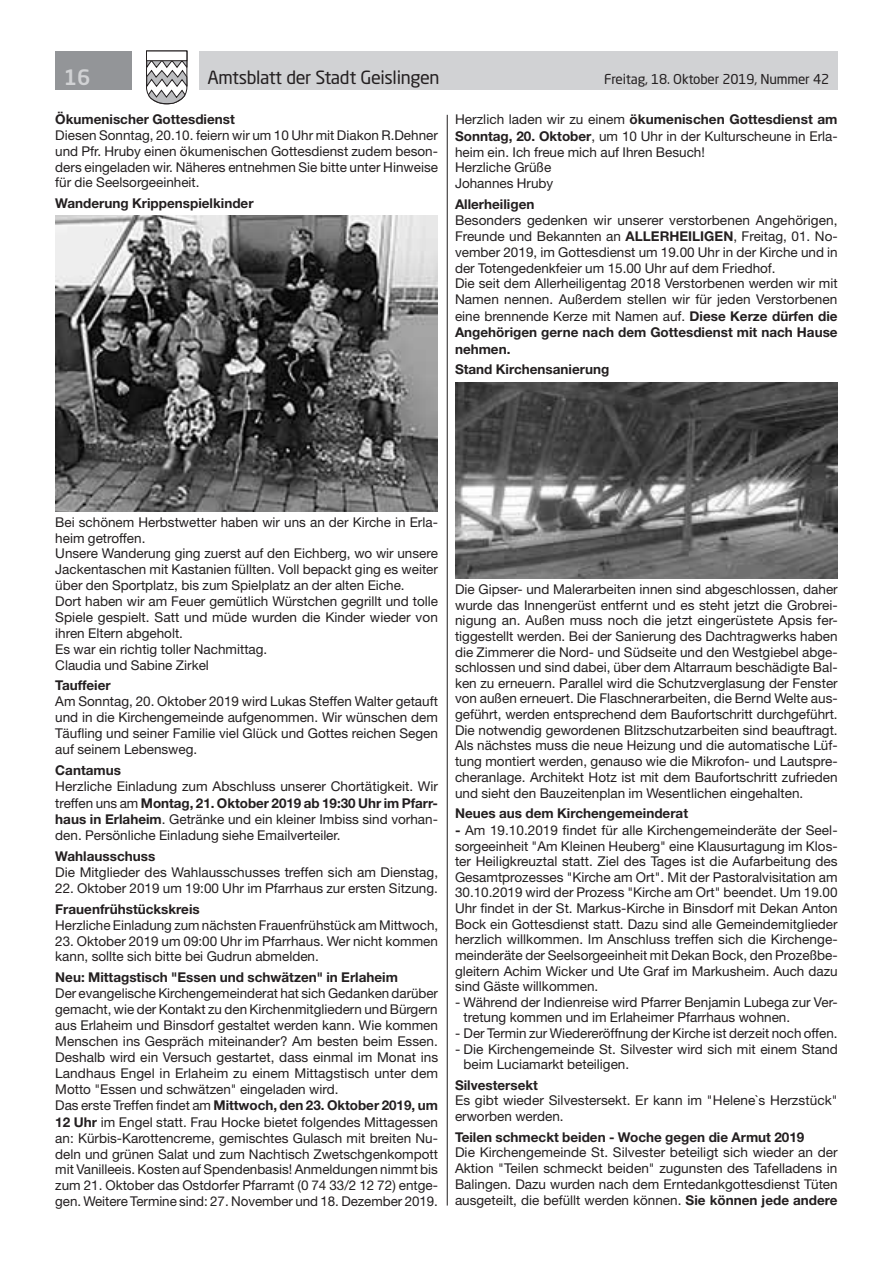
<style>
.page{position:relative;width:893px;height:1263px;background:#fff}
.page>*{position:absolute;margin:0;border:0;box-sizing:border-box;transform-origin:0 0}
.t1{font:500 21px "Neo Sans Std";color:#d1d2d4}
.t2{font:18px "Neo Sans Std";letter-spacing:-.02em;color:#231f20}
.t3{font:13.5px/15.9px "Helvetica Neue LT Std";color:#231f20}
.t4{font:700 13.5px "Helvetica Neue LT Std";color:#231f20}
.t5{font:13.5px "Neo Sans Std";letter-spacing:-.015em;color:#231f20}
.s1{font-weight:700}
</style>
<div class="page">
<div style="left:199px;top:51px;width:639px;height:38px;background:#d1d2d4"></div>
<div style="left:55px;top:51px;width:77px;height:38px;background:#939598"></div>
<svg style="left:146px;top:50px;width:42px;height:55px"></svg>
<div style="left:146px;top:51px;width:41px;height:10px;background:#fff;border:1px solid #231f20"></div>
<hr style="left:447px;top:115px;width:1px;height:1090px;background:#231f20">
<img style="left:55px;top:216px;width:383px;height:295px">
<img style="left:455px;top:382px;width:383px;height:196px">
<h1 class="t1" style="left:64px;top:64px;width:28px">16</h1>
<h2 class="t2" style="left:207px;top:66px;width:234px">Amtsblatt der Stadt Geislingen</h2>
<p class="t5" style="left:604px;top:71px;width:226px">Freitag, 18. Oktober 2019, Nummer 42</p>
<p class="t4" style="left:55px;top:111px;width:181px">Ökumenischer Gottesdienst</p>
<p class="t3" style="left:55px;top:127px;width:384px;text-align:justify">Diesen Sonntag, 20.10. feiern wir um 10 Uhr mit Diakon R.Dehner und Pfr. Hruby einen ökumenischen Gottesdienst zudem beson&shy;ders eingeladen wir. Näheres entnehmen Sie bitte unter Hinweise für die Seelsorgeeinheit.</p>
<p class="t4" style="left:55px;top:195px;width:200px">Wanderung Krippenspielkinder</p>
<p class="t3" style="left:455px;top:112px;width:384px">Herzlich laden wir zu einem <span class="s1">ökumenischen Gottesdienst am Sonntag, 20. Oktober</span>, um 10 Uhr in der Kulturscheune in Erla&shy;heim ein. Ich freue mich auf Ihren Besuch!<br>Herzliche Grüße<br>Johannes Hruby</p>
<p class="t4" style="left:455px;top:196px;width:81px">Allerheiligen</p>
<p class="t3" style="left:455px;top:212px;width:384px">Besonders gedenken wir unserer verstorbenen Angehörigen, Freunde und Bekannten an <span class="s1">ALLERHEILIGEN</span>, Freitag, 01. No&shy;vember 2019, im Gottesdienst um 19.00 Uhr in der Kirche und in der Totengedenkfeier um 15.00 Uhr auf dem Friedhof.<br>Die seit dem Allerheiligentag 2018 Verstorbenen werden wir mit Namen nennen. Außerdem stellen wir für jeden Verstorbenen eine brennende Kerze mit Namen auf. <span class="s1">Diese Kerze dürfen die Angehörigen gerne nach dem Gottesdienst mit nach Hause nehmen.</span></p>
<p class="t4" style="left:455px;top:361px;width:156px">Stand Kirchensanierung</p>
<p class="t3" style="left:55px;top:514px;width:384px">Bei schönem Herbstwetter haben wir uns an der Kirche in Erla&shy;heim getroffen.<br>Unsere Wanderung ging zuerst auf den Eichberg, wo wir unsere Jackentaschen mit Kastanien füllten. Voll bepackt ging es weiter über den Sportplatz, bis zum Spielplatz an der alten Eiche.<br>Dort haben wir am Feuer gemütlich Würstchen gegrillt und tolle Spiele gespielt. Satt und müde wurden die Kinder wieder von ihren Eltern abgeholt.<br>Es war ein richtig toller Nachmittag.<br>Claudia und Sabine Zirkel</p>
<p class="t4" style="left:55px;top:677px;width:57px">Tauffeier</p>
<p class="t3" style="left:55px;top:693px;width:384px;text-align:justify">Am Sonntag, 20. Oktober 2019 wird Lukas Steffen Walter getauft und in die Kirchengemeinde aufgenommen. Wir wünschen dem Täufling und seiner Familie viel Glück und Gottes reichen Segen auf seinem Lebensweg.</p>
<p class="t4" style="left:55px;top:762px;width:67px">Cantamus</p>
<p class="t3" style="left:55px;top:778px;width:384px;line-height:16.4px;text-align:justify">Herzliche Einladung zum Abschluss unserer Chortätigkeit. Wir treffen uns am <span class="s1">Montag, 21. Oktober 2019 ab 19:30 Uhr im Pfarr&shy;haus in Erlaheim</span>. Getränke und ein kleiner Imbiss sind vorhan&shy;den. Persönliche Einladung siehe Emailverteiler.</p>
<p class="t4" style="left:55px;top:848px;width:101px">Wahlausschuss</p>
<p class="t3" style="left:55px;top:864px;width:384px">Die Mitglieder des Wahlausschusses treffen sich am Dienstag,</p>
<p class="t3" style="left:55px;top:880px;width:384px">22. Oktober 2019 um 19:00 Uhr im Pfarrhaus zur ersten Sitzung.</p>
<p class="t4" style="left:55px;top:900px;width:146px">Frauenfrühstückskreis</p>
<p class="t3" style="left:55px;top:917px;width:384px">Herzliche Einladung zum nächsten Frauenfrühstück am Mittwoch,</p>
<p class="t3" style="left:55px;top:932px;width:384px">23. Oktober 2019 um 09:00 Uhr im Pfarrhaus. Wer nicht kommen kann, sollte sich bitte bei Gudrun abmelden.</p>
<p class="t4" style="left:55px;top:969px;width:344px">Neu: Mittagstisch "Essen und schwätzen" in Erlaheim</p>
<p class="t3" style="left:55px;top:985px;width:384px">Der evangelische Kirchengemeinderat hat sich Gedanken darüber gemacht, wie der Kontakt zu den Kirchenmitgliedern und Bürgern aus Erlaheim und Binsdorf gestaltet werden kann. Wie kommen Menschen ins Gespräch miteinander? Am besten beim Essen.<br>Deshalb wird ein Versuch gestartet, dass einmal im Monat ins Landhaus Engel in Erlaheim zu einem Mittagstisch unter dem Motto "Essen und schwätzen" eingeladen wird.<br>Das erste Treffen findet am <span class="s1">Mittwoch, den 23. Oktober 2019, um 12 Uhr</span> im Engel statt. Frau Hocke bietet folgendes Mittagessen an: Kürbis-Karottencreme, gemischtes Gulasch mit breiten Nu&shy;deln und grünen Salat und zum Nachtisch Zwetschgenkompott mit Vanilleeis. Kosten auf Spendenbasis! Anmeldungen nimmt bis zum 21. Oktober das Ostdorfer Pfarramt (0 74 33/2 12 72) entge&shy;gen. Weitere Termine sind: 27. November und 18. Dezember 2019.</p>
<p class="t3" style="left:455px;top:581px;width:384px;text-align:justify">Die Gipser- und Malerarbeiten innen sind abgeschlossen, daher wurde das Innengerüst entfernt und es steht jetzt die Grobrei&shy;nigung an. Außen muss noch die jetzt eingerüstete Apsis fer&shy;tiggestellt werden. Bei der Sanierung des Dachtragwerks haben die Zimmerer die Nord- und Südseite und den Westgiebel abge&shy;schlossen und sind dabei, über dem Altarraum beschädigte Bal&shy;ken zu erneuern. Parallel wird die Schutzverglasung der Fenster von außen erneuert. Die Flaschnerarbeiten, die Bernd Welte aus&shy;geführt, werden entsprechend dem Baufortschritt durchgeführt.<br>Die notwendig gewordenen Blitzschutzarbeiten sind beauftragt.<br>Als nächstes muss die neue Heizung und die automatische Lüf&shy;tung montiert werden, genauso wie die Mikrofon- und Lautspre&shy;cheranlage. Architekt Hotz ist mit dem Baufortschritt zufrieden und sieht den Bauzeitenplan im Wesentlichen eingehalten.</p>
<p class="t4" style="left:455px;top:805px;width:235px">Neues aus dem Kirchengemeinderat</p>
<p class="t3" style="left:455px;top:822px;width:384px;text-align:justify"><span class="s1">-</span> Am 19.10.2019 findet für alle Kirchengemeinderäte der Seel&shy;sorgeeinheit "Am Kleinen Heuberg" eine Klausurtagung im Klos&shy;ter Heiligkreuztal statt. Ziel des Tages ist die Aufarbeitung des Gesamtprozesses "Kirche am Ort". Mit der Pastoralvisitation am 30.10.2019 wird der Prozess "Kirche am Ort" beendet. Um 19.00<br>Uhr findet in der St. Markus-Kirche in Binsdorf mit Dekan Anton Bock ein Gottesdienst statt. Dazu sind alle Gemeindemitglieder herzlich willkommen. Im Anschluss treffen sich die Kirchenge&shy;meinderäte der Seelsorgeeinheit mit Dekan Bock, den Prozeßbe&shy;gleitern Achim Wicker und Ute Graf im Markusheim. Auch dazu sind Gäste willkommen.</p>
<p class="t3" style="left:464px;top:994px;width:376px;text-indent:-9px">- Während der Indienreise wird Pfarrer Benjamin Lubega zur Ver&shy;tretung kommen und im Erlaheimer Pfarrhaus wohnen.</p>
<p class="t3" style="left:455px;top:1025px;width:384px">- Der Termin zur Wiedereröffnung der Kirche ist derzeit noch offen.</p>
<p class="t3" style="left:464px;top:1041px;width:376px;text-indent:-9px">- Die Kirchengemeinde St. Silvester wird sich mit einem Stand beim Luciamarkt beteiligen.</p>
<p class="t4" style="left:455px;top:1076px;width:84px">Silvestersekt</p>
<p class="t3" style="left:455px;top:1092px;width:384px">Es gibt wieder Silvestersekt. Er kann im "Helene`s Herzstück" erworben werden.</p>
<p class="t4" style="left:455px;top:1128px;width:351px">Teilen schmeckt beiden - Woche gegen die Armut 2019</p>
<p class="t3" style="left:455px;top:1144px;width:384px;text-align:justify">Die Kirchengemeinde St. Silvester beteiligt sich wieder an der Aktion "Teilen schmeckt beiden" zugunsten des Tafelladens in Balingen. Dazu wurden nach dem Erntedankgottesdienst Tüten ausgeteilt, die befüllt werden können. <span class="s1">Sie können jede andere</span></p>
</div>
